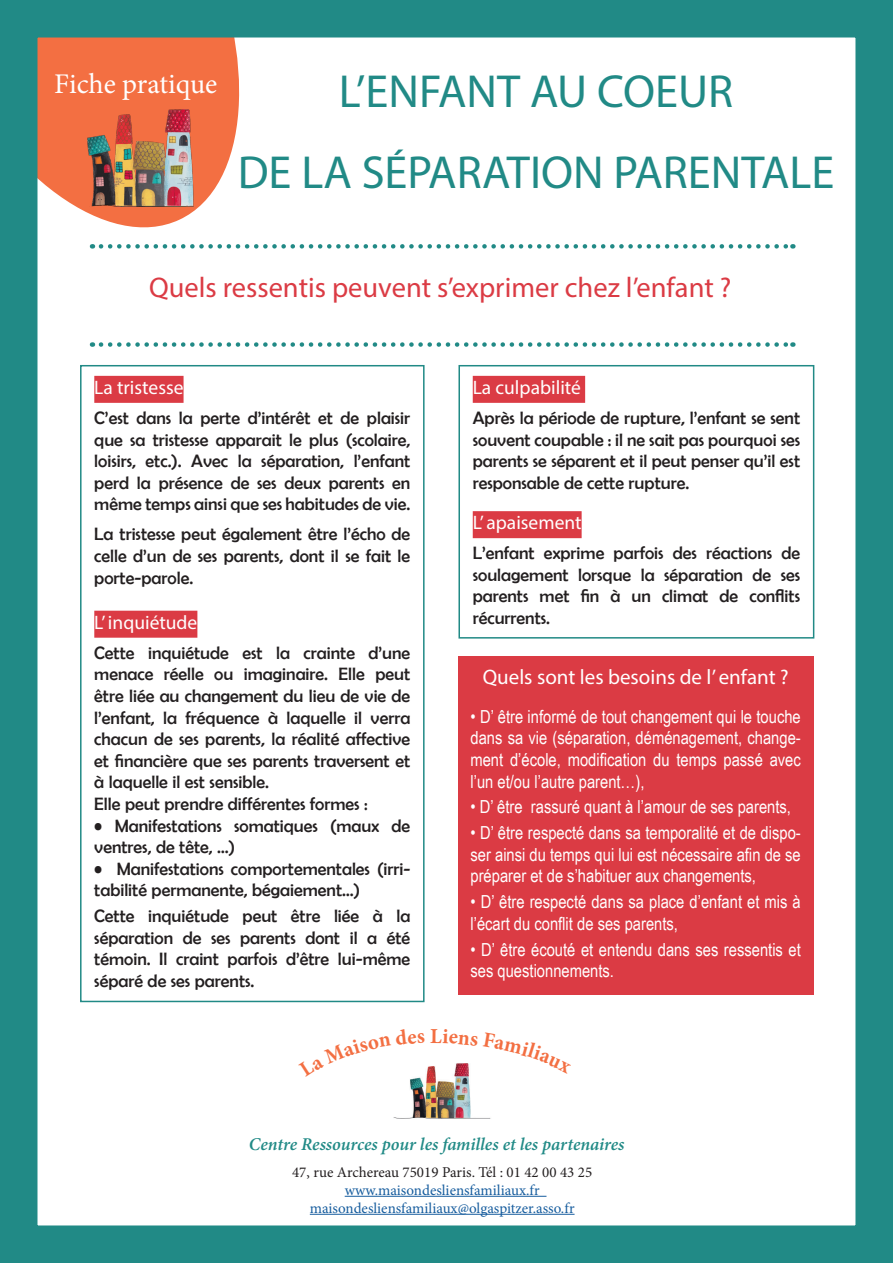
<style>
.page{position:relative;width:893px;height:1263px;background:#fff}
.page>*{position:absolute;margin:0;border:0;box-sizing:border-box;transform-origin:0 0}
.t1{font:46.5px "Myriad Pro";color:#218a86}
.t2{font:28.5px "Myriad Pro";color:#db3b44}
.t3{font:28.5px "Minion Pro";color:#fff}
.t4{font:700 21.45px "Minion Pro";color:#f36f42}
.Style_de_paragraphe{font:21px "Myriad Pro";color:#fff}
.Style_de_paragraphe-2{font:19.5px "Myriad Pro";color:#fff}
.t5{font:18px/21.6px "Berlin Sans FB";color:#231f20;text-align:justify}
.t6{font:18px/21.6px "Arial Narrow";color:#fff;text-align:justify}
.t7{font:italic 600 18px "Minion Pro";letter-spacing:-.005em;color:#218a86}
.t8{font:15px "Minion Pro";color:#175d9e}
.t9{font:15px "Minion Pro";color:#231f20}
</style>
<div class="page">
<svg style="left:39px;top:39px;width:201px;height:210px;fill:#f36f42"></svg>
<div style="left:0;top:0;width:893px;height:1263px;border:38px solid #218a86"></div>
<img style="left:81px;top:106px;width:116px;height:100px">
<div style="left:94px;top:376px;width:90px;height:27px;background:#db3b44"></div>
<div style="left:94px;top:611px;width:103px;height:27px;background:#db3b44"></div>
<div style="left:80px;top:365px;width:345px;height:637px;border:2px solid #218a86"></div>
<svg style="left:101px;top:244px;width:692px;height:5px"></svg>
<svg style="left:101px;top:342px;width:692px;height:5px"></svg>
<img style="left:393px;top:1066px;width:98px;height:53px">
<hr style="left:345px;top:1196px;width:201px;height:1px;background:#175d9e">
<hr style="left:310px;top:1214px;width:265px;height:1px;background:#175d9e">
<div style="left:473px;top:376px;width:112px;height:27px;background:#db3b44"></div>
<div style="left:473px;top:511px;width:109px;height:27px;background:#db3b44"></div>
<div style="left:458px;top:365px;width:356px;height:274px;border:2px solid #218a86"></div>
<div style="left:458px;top:656px;width:356px;height:338px;background:#db3b44"></div>
<svg style="left:393px;top:1066px;width:32px;height:11px"></svg>
<svg style="left:443px;top:1063px;width:48px;height:10px"></svg>
<p class="t3" style="left:54px;top:65px;width:165px">Fiche pratique</p>
<p class="t1" style="left:339px;top:63px;width:396px">L’ENFANT AU COEUR</p>
<p class="t1" style="left:238px;top:144px;width:598px">DE LA SÉPARATION PARENTALE</p>
<p class="t2" style="left:149px;top:270px;width:584px">Quels ressentis peuvent s’exprimer chez l’enfant ?</p>
<p class="Style_de_paragraphe-2" style="left:94px;top:375px;width:91px">La tristesse</p>
<p class="t5" style="left:94px;top:407px;width:317px">C’est dans la perte d’intérêt et de plaisir que sa tristesse apparait le plus (scolaire, loisirs, etc.). Avec la séparation, l’enfant perd la présence de ses deux parents en même temps ainsi que ses habitudes de vie.</p>
<p class="t5" style="left:94px;top:523px;width:317px">La tristesse peut également être l’écho de celle d’un de ses parents, dont il se fait le porte-parole.</p>
<p class="Style_de_paragraphe-2" style="left:94px;top:610px;width:105px">L’ inquiétude</p>
<p class="t5" style="left:94px;top:642px;width:317px">Cette inquiétude est la crainte d’une menace réelle ou imaginaire. Elle peut être liée au changement du lieu de vie de l’enfant, la fréquence à laquelle il verra chacun de ses parents, la réalité affective et financière que ses parents traversent et à laquelle il est sensible.</p>
<p class="t5" style="left:94px;top:793px;width:275px">Elle peut prendre différentes formes :</p>
<p class="t5" style="left:94px;top:814px;width:317px">• Manifestations somatiques (maux de ventres, de tête, …)</p>
<p class="t5" style="left:94px;top:858px;width:317px">• Manifestations comportementales (irri&shy;tabilité permanente, bégaiement…)</p>
<p class="t5" style="left:94px;top:905px;width:317px">Cette inquiétude peut être liée à la séparation de ses parents dont il a été témoin. Il craint parfois d’être lui-même séparé de ses parents.</p>
<p class="t4" style="left:430px;top:1020px;width:13px">L</p>
<p class="Style_de_paragraphe-2" style="left:473px;top:375px;width:110px">La culpabilité</p>
<p class="t5" style="left:473px;top:407px;width:329px">Après la période de rupture, l’enfant se sent souvent coupable : il ne sait pas pourquoi ses parents se séparent et il peut penser qu’il est responsable de cette rupture.</p>
<p class="Style_de_paragraphe-2" style="left:473px;top:511px;width:110px">L’ apaisement</p>
<p class="t5" style="left:473px;top:542px;width:329px">L’enfant exprime parfois des réactions de soulagement lorsque la séparation de ses parents met fin à un climat de conflits récurrents.</p>
<p class="Style_de_paragraphe" style="left:483px;top:664px;width:307px">Quels sont les besoins de l’ enfant ?</p>
<p class="t6" style="left:470px;top:705px;width:332px">• D’ être informé de tout changement qui le touche dans sa vie (séparation, déménagement, change&shy;ment d’école, modification du temps passé avec l’un et/ou l’autre parent…),</p>
<p class="t6" style="left:470px;top:795px;width:322px">• D’ être rassuré quant à l’amour de ses parents,</p>
<p class="t6" style="left:470px;top:821px;width:332px">• D’ être respecté dans sa temporalité et de dispo&shy;ser ainsi du temps qui lui est nécessaire afin de se préparer et de s’habituer aux changements,</p>
<p class="t6" style="left:470px;top:890px;width:332px">• D’ être respecté dans sa place d’enfant et mis à l’écart du conflit de ses parents,</p>
<p class="t6" style="left:470px;top:938px;width:332px">• D’ être écouté et entendu dans ses ressentis et ses questionnements.</p>
<p class="t7" style="left:249px;top:1132px;width:377px">Centre Ressources pour les familles et les partenaires</p>
<p class="t9" style="left:292px;top:1162px;width:302px">47, rue Archereau 75019 Paris. Tél : 01 42 00 43 25</p>
<p class="t8" style="left:345px;top:1180px;width:196px">www.maisondesliensfamiliaux.fr</p>
<p class="t8" style="left:310px;top:1198px;width:266px">maisondesliensfamiliaux@olgaspitzer.asso.fr</p>
</div>
